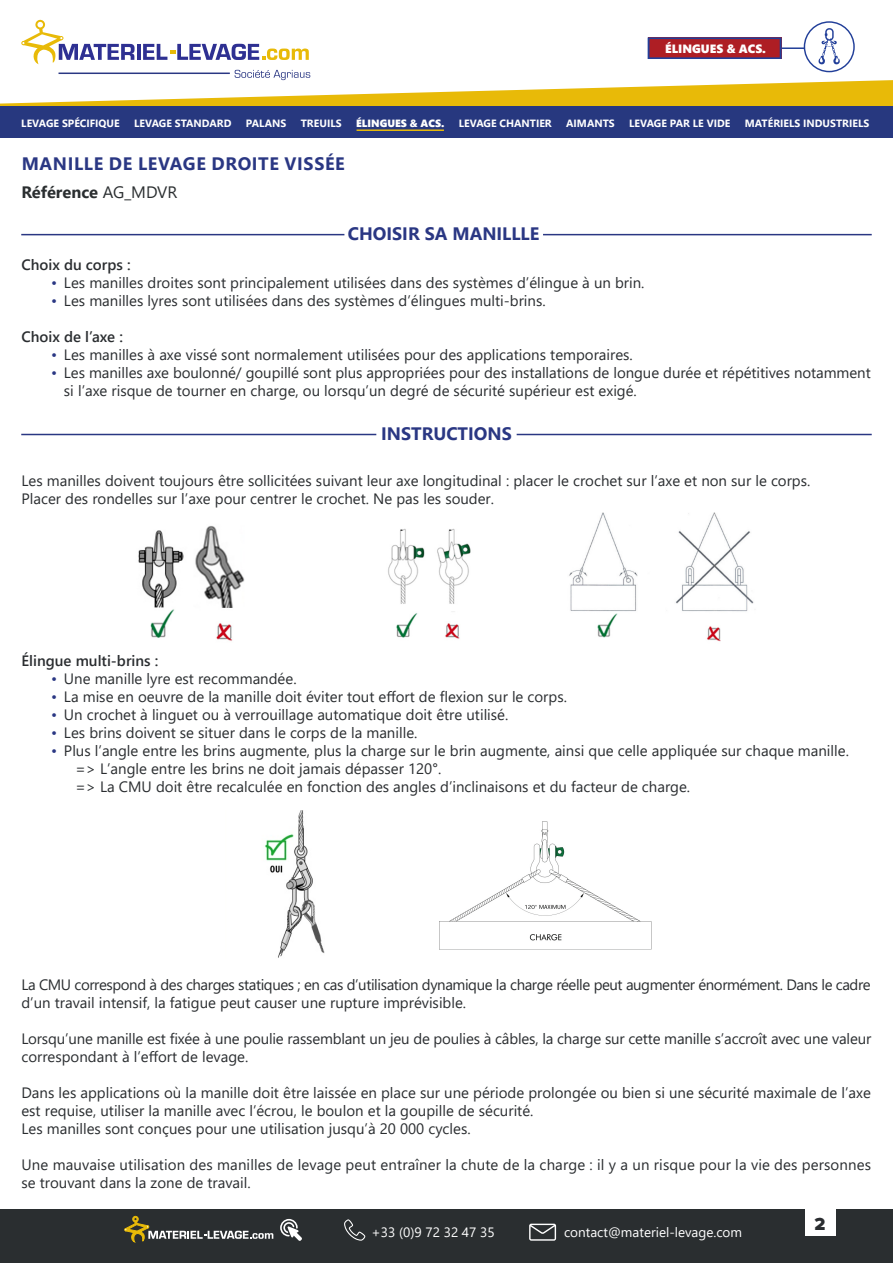
<style>
.page{position:relative;width:893px;height:1263px;background:#fff}
.page>*{position:absolute;margin:0;border:0;box-sizing:border-box;transform-origin:0 0}
.t1{font:700 18px "Segoe UI";color:#2a3783}
.t2{font:700 18px "Segoe UI";letter-spacing:.035em;color:#2a3783}
.t3{font:900 18px "Casto";color:#2a2d30}
.t4{font:700 16.5px "Segoe UI";color:#2a2e30}
.t5{font:15px/18px "Segoe UI";color:#2a2d30}
.t6{font:15px/18px "Segoe UI";letter-spacing:-.025em;color:#2a2d30}
.t7{font:600 15px "Segoe UI";color:#2a2d30}
.t8{font:13.5px "Segoe UI";color:#fff}
.t9{font:12px "Segoe UI Black";color:#fff}
.t10{font:700 10.5px "Segoe UI";color:#fff}
.t11{font:10.5px "Segoe UI Black";color:#fff}
.s1{font-weight:400}
.s2{color:#2a3783}
</style>
<div class="page">
<div style="left:0;top:1209px;width:893px;height:54px;background:#2a2e30"></div>
<svg style="left:280px;top:1219px;width:22px;height:22px"></svg>
<svg style="left:344px;top:1219px;width:21px;height:22px"></svg>
<svg style="left:529px;top:1224px;width:27px;height:17px"></svg>
<svg style="left:124px;top:1216px;width:149px;height:26px"></svg>
<div style="left:805px;top:1206px;width:30px;height:30px;background:#fff"></div>
<hr style="left:21px;top:234px;width:323px;height:1px;background:#2a3783">
<hr style="left:543px;top:234px;width:329px;height:1px;background:#2a3783">
<svg style="left:0;top:20px;width:893px;height:86px"></svg>
<div style="left:0;top:106px;width:893px;height:31px;background:#27387f"></div>
<hr style="left:357px;top:129px;width:87px;height:2px;background:#e8ba08">
<hr style="left:21px;top:434px;width:355px;height:1px;background:#2a3783">
<hr style="left:517px;top:434px;width:355px;height:1px;background:#2a3783">
<img style="left:138px;top:526px;width:107px;height:115px">
<img style="left:388px;top:528px;width:83px;height:111px">
<img style="left:569px;top:512px;width:185px;height:130px">
<img style="left:440px;top:821px;width:212px;height:128px">
<img style="left:265px;top:810px;width:60px;height:148px">
<p class="t9" style="left:665px;top:40px;width:102px">ÉLINGUES &amp; ACS.</p>
<p class="t10" style="left:21px;top:113px;width:100px">LEVAGE SPÉCIFIQUE</p>
<p class="t10" style="left:134px;top:113px;width:99px">LEVAGE STANDARD</p>
<p class="t10" style="left:246px;top:113px;width:42px">PALANS</p>
<p class="t10" style="left:301px;top:113px;width:42px">TREUILS</p>
<p class="t11" style="left:356px;top:115px;width:90px">ÉLINGUES &amp; ACS.</p>
<p class="t10" style="left:459px;top:113px;width:94px">LEVAGE CHANTIER</p>
<p class="t10" style="left:566px;top:113px;width:50px">AIMANTS</p>
<p class="t10" style="left:629px;top:113px;width:103px">LEVAGE PAR LE VIDE</p>
<p class="t10" style="left:745px;top:113px;width:126px">MATÉRIELS INDUSTRIELS</p>
<p class="t2" style="left:22px;top:147px;width:325px">MANILLE DE LEVAGE DROITE VISSÉE</p>
<p class="t4" style="left:21px;top:177px;width:157px">Référence <span class="s1">AG_MDVR</span></p>
<p class="t1" style="left:348px;top:217px;width:193px">CHOISIR SA MANILLLE</p>
<p class="t7" style="left:21px;top:251px;width:111px">Choix du corps :</p>
<p class="t5" style="left:51px;top:273px;width:595px"><span class="s2">•</span> Les manilles droites sont principalement utilisées dans des systèmes d’élingue à un brin.</p>
<p class="t5" style="left:51px;top:291px;width:496px"><span class="s2">•</span> Les manilles lyres sont utilisées dans des systèmes d’élingues multi-brins.</p>
<p class="t7" style="left:21px;top:323px;width:103px">Choix de l’axe :</p>
<p class="t5" style="left:51px;top:345px;width:583px"><span class="s2">•</span> Les manilles à axe vissé sont normalement utilisées pour des applications temporaires.</p>
<p class="t5" style="left:64px;top:363px;width:808px;text-indent:-13px"><span class="s2">•</span> Les manilles axe boulonné/ goupillé sont plus appropriées pour des installations de longue durée et répétitives notamment si l’axe risque de tourner en charge, ou lorsqu’un degré de sécurité supérieur est exigé.</p>
<p class="t1" style="left:381px;top:417px;width:132px">INSTRUCTIONS</p>
<p class="t5" style="left:21px;top:471px;width:790px">Les manilles doivent toujours être sollicitées suivant leur axe longitudinal : placer le crochet sur l’axe et non sur le corps.</p>
<p class="t5" style="left:21px;top:489px;width:474px">Placer des rondelles sur l’axe pour centrer le crochet. Ne pas les souder.</p>
<p class="t7" style="left:21px;top:647px;width:138px">Élingue multi-brins :</p>
<p class="t5" style="left:51px;top:669px;width:247px"><span class="s2">•</span> Une manille lyre est recommandée.</p>
<p class="t5" style="left:51px;top:687px;width:517px"><span class="s2">•</span> La mise en oeuvre de la manille doit éviter tout effort de flexion sur le corps.</p>
<p class="t5" style="left:51px;top:705px;width:459px"><span class="s2">•</span> Un crochet à linguet ou à verrouillage automatique doit être utilisé.</p>
<p class="t5" style="left:51px;top:723px;width:368px"><span class="s2">•</span> Les brins doivent se situer dans le corps de la manille.</p>
<p class="t5" style="left:75px;top:741px;width:775px;text-indent:-24px"><span class="s2">•</span> Plus l’angle entre les brins augmente, plus la charge sur le brin augmente, ainsi que celle appliquée sur chaque manille. =&gt; L’angle entre les brins ne doit jamais dépasser 120°.</p>
<p class="t5" style="left:75px;top:777px;width:616px">=&gt; La CMU doit être recalculée en fonction des angles d’inclinaisons et du facteur de charge.</p>
<p class="t6" style="left:21px;top:975px;width:851px">La CMU correspond à des charges statiques ; en cas d’utilisation dynamique la charge réelle peut augmenter énormément. Dans le cadre d’un travail intensif, la fatigue peut causer une rupture imprévisible.</p>
<p class="t5" style="left:21px;top:1029px;width:851px">Lorsqu’une manille est fixée à une poulie rassemblant un jeu de poulies à câbles, la charge sur cette manille s’accroît avec une valeur correspondant à l’effort de levage.</p>
<p class="t5" style="left:21px;top:1083px;width:851px">Dans les applications où la manille doit être laissée en place sur une période prolongée ou bien si une sécurité maximale de l’axe est requise, utiliser la manille avec l’écrou, le boulon et la goupille de sécurité.</p>
<p class="t5" style="left:21px;top:1119px;width:451px">Les manilles sont conçues pour une utilisation jusqu’à 20 000 cycles.</p>
<p class="t5" style="left:21px;top:1155px;width:851px">Une mauvaise utilisation des manilles de levage peut entraîner la chute de la charge : il y a un risque pour la vie des personnes se trouvant dans la zone de travail.</p>
<p class="t8" style="left:372px;top:1220px;width:125px">+33 (0)9 72 32 47 35</p>
<p class="t8" style="left:564px;top:1220px;width:180px">contact@materiel-levage.com</p>
<p class="t3" style="left:814px;top:1213px;width:12px">2</p>
</div>
